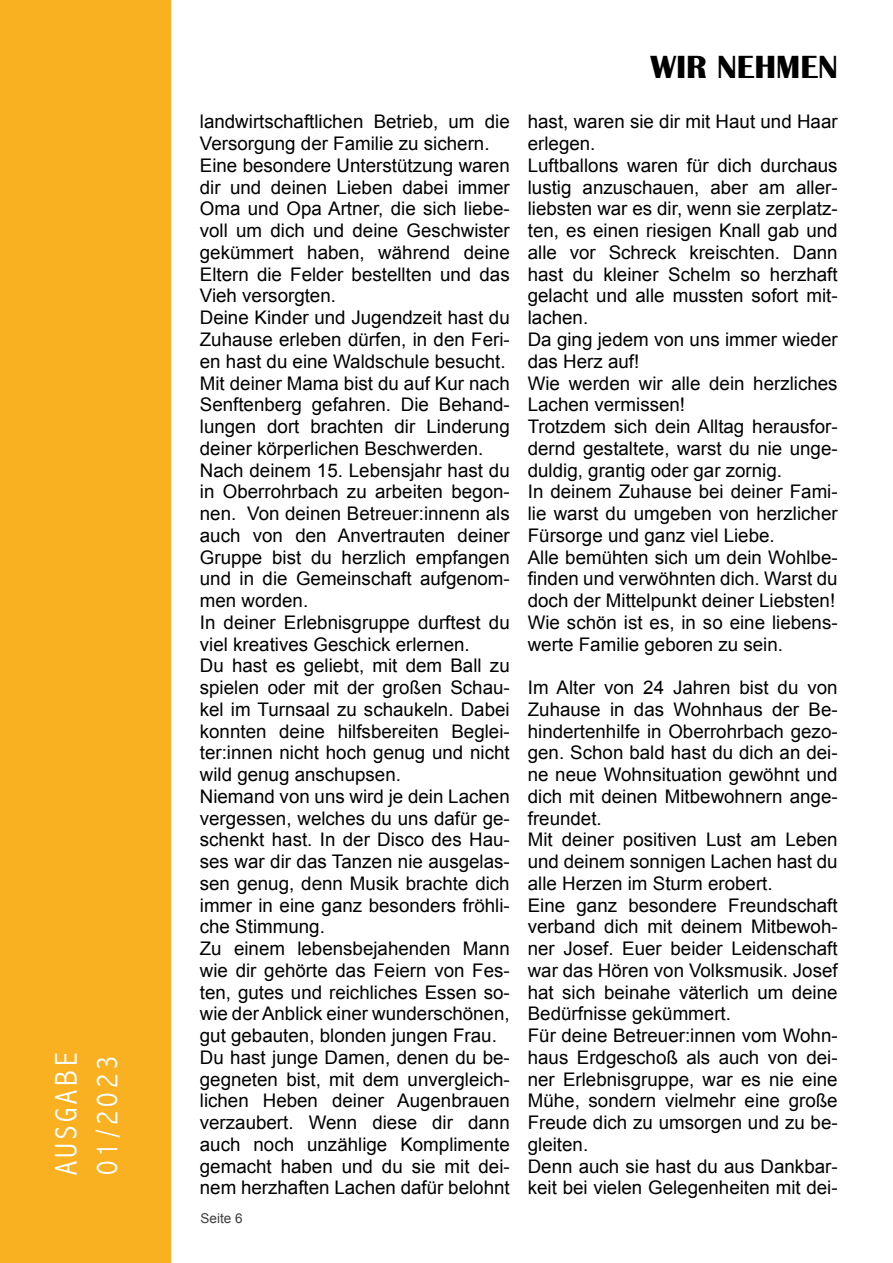
<style>
.page{position:relative;width:893px;height:1263px;background:#fff}
.page>*{position:absolute;margin:0;border:0;box-sizing:border-box;transform-origin:0 0}
.t1{font:700 33px "Britannic";color:#000}
.t2{font:300 condensed 31.5px/40.5px "Abadi";letter-spacing:.13em;color:#fff}
.t3{font:18.75px/21.8px "Arial";color:#000}
.t4{font:13.5px "Arial";color:#3c3c3b}
</style>
<div class="page">
<div style="left:0;top:0;width:171px;height:1263px;background:#f9b122"></div>
<h2 class="t2" style="left:46px;top:1175px;width:124px;rotate:-90deg">AUSGABE<br>01/2023</h2>
<h1 class="t1" style="left:650px;top:48px;width:189px">WIR NEHMEN</h1>
<p class="t3" style="left:200px;top:111px;width:311px">landwirtschaftlichen Betrieb, um die Versorgung der Familie zu sichern.<br>Eine besondere Unterstützung waren dir und deinen Lieben dabei immer Oma und Opa Artner, die sich liebe&shy;voll um dich und deine Geschwister gekümmert haben, während deine Eltern die Felder bestellten und das Vieh versorgten.<br>Deine Kinder und Jugendzeit hast du Zuhause erleben dürfen, in den Feri&shy;en hast du eine Waldschule besucht.<br>Mit deiner Mama bist du auf Kur nach Senftenberg gefahren. Die Behand&shy;lungen dort brachten dir Linderung deiner körperlichen Beschwerden.<br>Nach deinem 15. Lebensjahr hast du in Oberrohrbach zu arbeiten begon&shy;nen. Von deinen Betreuer:innenn als auch von den Anvertrauten deiner Gruppe bist du herzlich empfangen und in die Gemeinschaft aufgenom&shy;men worden.<br>In deiner Erlebnisgruppe durftest du viel kreatives Geschick erlernen.<br>Du hast es geliebt, mit dem Ball zu spielen oder mit der großen Schau&shy;kel im Turnsaal zu schaukeln. Dabei konnten deine hilfsbereiten Beglei&shy;ter:innen nicht hoch genug und nicht wild genug anschupsen.<br>Niemand von uns wird je dein Lachen vergessen, welches du uns dafür ge&shy;schenkt hast. In der Disco des Hau&shy;ses war dir das Tanzen nie ausgelas&shy;sen genug, denn Musik brachte dich immer in eine ganz besonders fröhli&shy;che Stimmung.<br>Zu einem lebensbejahenden Mann wie dir gehörte das Feiern von Fes&shy;ten, gutes und reichliches Essen so&shy;wie der Anblick einer wunderschönen, gut gebauten, blonden jungen Frau.<br>Du hast junge Damen, denen du be&shy;gegneten bist, mit dem unvergleich&shy;lichen Heben deiner Augenbrauen verzaubert. Wenn diese dir dann auch noch unzählige Komplimente gemacht haben und du sie mit dei&shy;nem herzhaften Lachen dafür belohnt</p>
<p class="t3" style="left:528px;top:111px;width:311px">hast, waren sie dir mit Haut und Haar erlegen.<br>Luftballons waren für dich durchaus lustig anzuschauen, aber am aller&shy;liebsten war es dir, wenn sie zerplatz&shy;ten, es einen riesigen Knall gab und alle vor Schreck kreischten. Dann hast du kleiner Schelm so herzhaft gelacht und alle mussten sofort mit&shy;lachen.<br>Da ging jedem von uns immer wieder das Herz auf!<br>Wie werden wir alle dein herzliches<br>Lachen vermissen!<br>Trotzdem sich dein Alltag herausfor&shy;dernd gestaltete, warst du nie unge&shy;duldig, grantig oder gar zornig.<br>In deinem Zuhause bei deiner Fami&shy;lie warst du umgeben von herzlicher<br>Fürsorge und ganz viel Liebe.<br>Alle bemühten sich um dein Wohlbe&shy;finden und verwöhnten dich. Warst du doch der Mittelpunkt deiner Liebsten!<br>Wie schön ist es, in so eine liebens&shy;werte Familie geboren zu sein.</p>
<p class="t3" style="left:528px;top:677px;width:311px">Im Alter von 24 Jahren bist du von<br>Zuhause in das Wohnhaus der Be&shy;hindertenhilfe in Oberrohrbach gezo&shy;gen. Schon bald hast du dich an dei&shy;ne neue Wohnsituation gewöhnt und dich mit deinen Mitbewohnern ange&shy;freundet.<br>Mit deiner positiven Lust am Leben und deinem sonnigen Lachen hast du alle Herzen im Sturm erobert.<br>Eine ganz besondere Freundschaft verband dich mit deinem Mitbewoh&shy;ner Josef. Euer beider Leidenschaft war das Hören von Volksmusik. Josef hat sich beinahe väterlich um deine<br>Bedürfnisse gekümmert.<br>Für deine Betreuer:innen vom Wohn&shy;haus Erdgeschoß als auch von dei&shy;ner Erlebnisgruppe, war es nie eine<br>Mühe, sondern vielmehr eine große<br>Freude dich zu umsorgen und zu be&shy;gleiten.<br>Denn auch sie hast du aus Dankbar&shy;keit bei vielen Gelegenheiten mit dei-</p>
<p class="t4" style="left:201px;top:1209px;width:44px">Seite 6</p>
</div>
